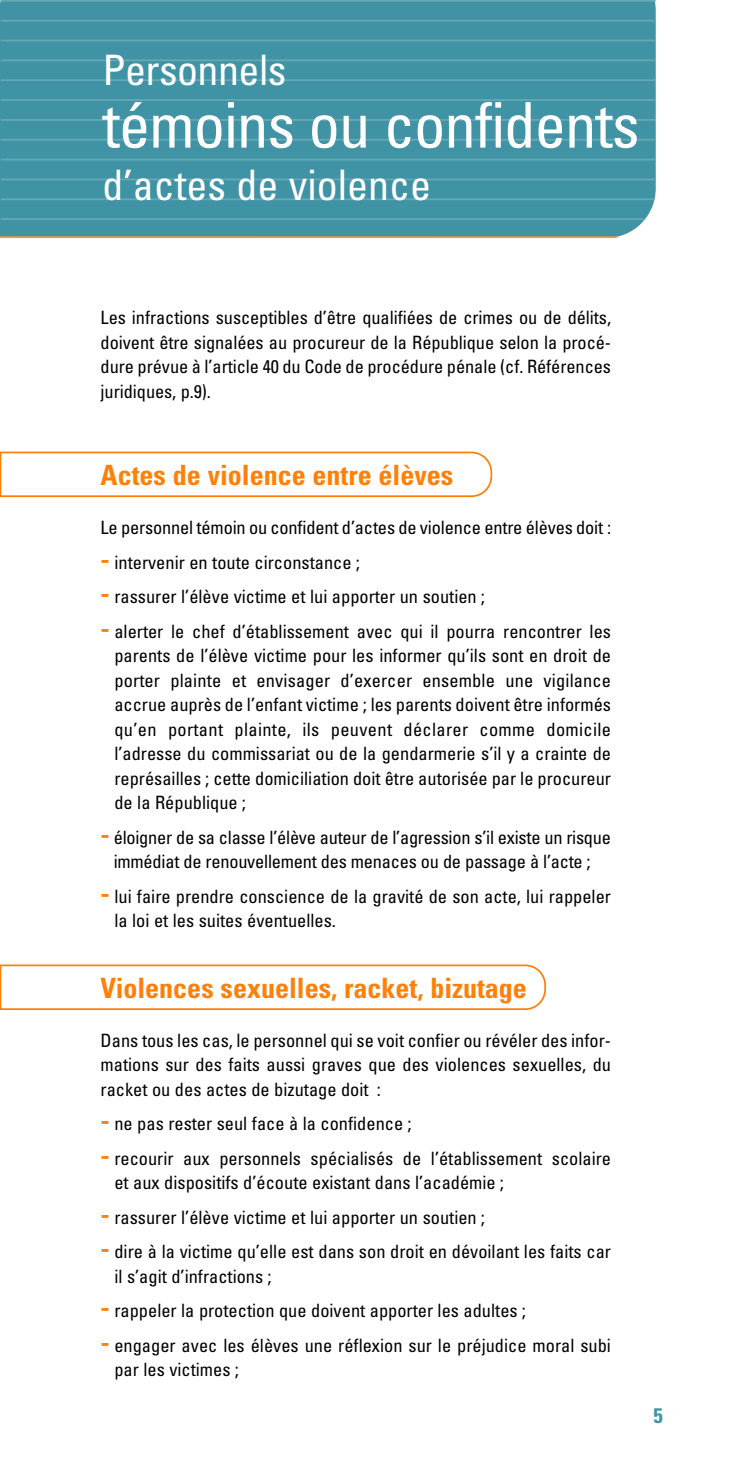
<style>
.page{position:relative;width:737px;height:1474px;background:#fff}
.page>*{position:absolute;margin:0;border:0;box-sizing:border-box;transform-origin:0 0}
.t1{font:condensed 63px "Univers";letter-spacing:-.02em;color:#fff}
.t2{font:condensed 42px "Univers";color:#fff}
.t3{font:700 condensed 28px "Univers";color:#ff8008}
.t4{font:700 condensed 21px "Univers";color:#4093a4}
.t5{font:condensed 18.38px/24.5px "Univers";color:#000}
.s1{font-weight:700;font-size:28px;color:#ff8008}
</style>
<div class="page">
<svg style="left:0;top:451px;width:492px;height:46px"></svg>
<svg style="left:0;top:964px;width:545px;height:46px"></svg>
<div style="left:0;top:0;width:655px;height:238px;background:#4093a4"></div>
<hr style="left:1px;top:0;width:654px;height:2px;background:#66a9b6">
<hr style="left:1px;top:20px;width:654px;height:2px;background:#66a9b6">
<hr style="left:1px;top:40px;width:654px;height:1px;background:#66a9b6">
<hr style="left:1px;top:59px;width:654px;height:2px;background:#66a9b6">
<hr style="left:1px;top:79px;width:654px;height:2px;background:#66a9b6">
<hr style="left:1px;top:99px;width:654px;height:2px;background:#66a9b6">
<hr style="left:1px;top:119px;width:654px;height:2px;background:#66a9b6">
<hr style="left:1px;top:139px;width:654px;height:2px;background:#66a9b6">
<hr style="left:1px;top:159px;width:654px;height:1px;background:#66a9b6">
<hr style="left:1px;top:178px;width:654px;height:2px;background:#66a9b6">
<hr style="left:1px;top:198px;width:653px;height:2px;background:#66a9b6">
<hr style="left:1px;top:218px;width:643px;height:2px;background:#66a9b6">
<hr style="left:0;top:236px;width:616px;height:2px;background:#ff9939">
<h2 class="t2" style="left:102px;top:54px;width:185px">Personnels</h2>
<h1 class="t1" style="left:102px;top:102px;width:538px">témoins ou confidents</h1>
<h2 class="t2" style="left:102px;top:170px;width:330px">d’actes de violence</h2>
<p class="t5" style="left:101px;top:307px;width:511px;text-align:justify">Les infractions susceptibles d’être qualifiées de crimes ou de délits, doivent être signalées au procureur de la République selon la procé&shy;dure prévue à l’article 40 du Code de procédure pénale (cf. Références juridiques, p.9).</p>
<h3 class="t3" style="left:101px;top:465px;width:354px">Actes de violence entre élèves</h3>
<p class="t5" style="left:101px;top:517px;width:511px">Le personnel témoin ou confident d’actes de violence entre élèves doit :</p>
<p class="t5" style="left:101px;top:551px;width:260px"><span class="s1">-</span> intervenir en toute circonstance ;</p>
<p class="t5" style="left:101px;top:586px;width:385px"><span class="s1">-</span> rassurer l’élève victime et lui apporter un soutien ;</p>
<p class="t5" style="left:114px;top:620px;width:498px;text-align:justify;text-indent:-14px"><span class="s1">-</span> alerter le chef d’établissement avec qui il pourra rencontrer les parents de l’élève victime pour les informer qu’ils sont en droit de porter plainte et envisager d’exercer ensemble une vigilance accrue auprès de l’enfant victime ; les parents doivent être informés qu’en portant plainte, ils peuvent déclarer comme domicile l’adresse du commissariat ou de la gendarmerie s’il y a crainte de représailles ; cette domiciliation doit être autorisée par le procureur de la République ;</p>
<p class="t5" style="left:101px;top:826px;width:511px;text-align:center"><span class="s1">-</span> éloigner de sa classe l’élève auteur de l’agression s’il existe un risque immédiat de renouvellement des menaces ou de passage à l’acte ;</p>
<p class="t5" style="left:114px;top:885px;width:498px;text-indent:-14px"><span class="s1">-</span> lui faire prendre conscience de la gravité de son acte, lui rappeler la loi et les suites éventuelles.</p>
<h3 class="t3" style="left:101px;top:977px;width:427px">Violences sexuelles, racket, bizutage</h3>
<p class="t5" style="left:101px;top:1029px;width:511px;text-align:justify">Dans tous les cas, le personnel qui se voit confier ou révéler des infor&shy;mations sur des faits aussi graves que des violences sexuelles, du racket ou des actes de bizutage doit :</p>
<p class="t5" style="left:101px;top:1113px;width:312px"><span class="s1">-</span> ne pas rester seul face à la confidence ;</p>
<p class="t5" style="left:114px;top:1147px;width:498px;text-indent:-14px"><span class="s1">-</span> recourir aux personnels spécialisés de l’établissement scolaire et aux dispositifs d’écoute existant dans l’académie ;</p>
<p class="t5" style="left:101px;top:1206px;width:385px"><span class="s1">-</span> rassurer l’élève victime et lui apporter un soutien ;</p>
<p class="t5" style="left:114px;top:1241px;width:498px;text-indent:-14px"><span class="s1">-</span> dire à la victime qu’elle est dans son droit en dévoilant les faits car il s’agit d’infractions ;</p>
<p class="t5" style="left:101px;top:1299px;width:426px"><span class="s1">-</span> rappeler la protection que doivent apporter les adultes ;</p>
<p class="t5" style="left:114px;top:1334px;width:498px;text-indent:-14px"><span class="s1">-</span> engager avec les élèves une réflexion sur le préjudice moral subi par les victimes ;</p>
<p class="t4" style="left:653px;top:1407px;width:11px">5</p>
</div>
